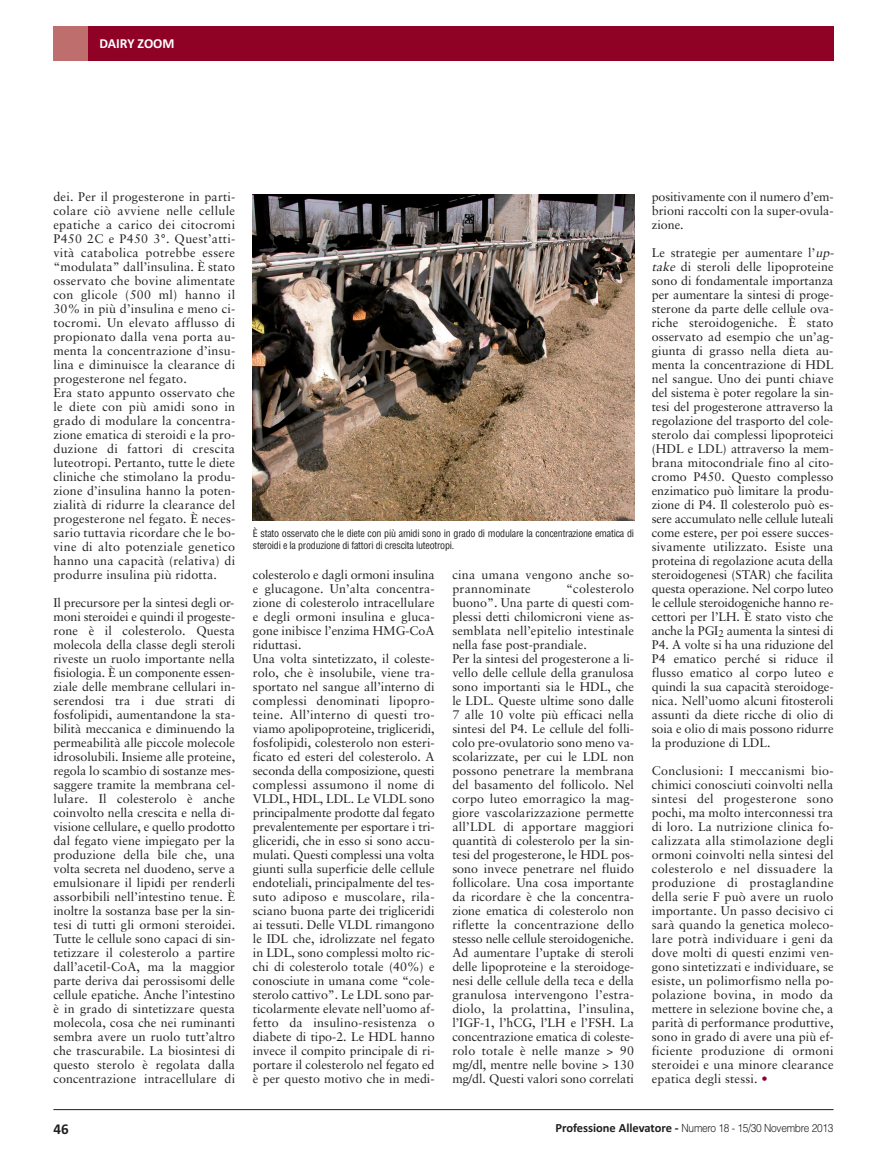
<style>
.page{position:relative;width:886px;height:1169px;background:#fff}
.page>*{position:absolute;margin:0;border:0;box-sizing:border-box;transform-origin:0 0}
.t1{font:700 15px "Calibri";color:#231f20}
.t2{font:700 13.75px "Calibri";color:#fff}
.t3{font:12.5px/14px "Sabon";color:#231f20}
.t4{font:12.5px/14px "Sabon";letter-spacing:.02em;color:#231f20}
.t5{font:300 11.25px "Helvetica";letter-spacing:-.025em;color:#231f20;scale:.9 1}
.t6{font:condensed 10px/12px "Helvetica";letter-spacing:-.02em;color:#231f20}
.s1{font-style:italic}
.s2{color:#900126}
.s3{font-family:"Calibri";font-weight:700;font-size:12.5px}
</style>
<div class="page">
<hr style="left:53px;top:1109px;width:780px;height:1px;background:#231f20">
<div style="left:53px;top:26px;width:780px;height:34px;background:#900126"></div>
<div style="left:53px;top:26px;width:35px;height:34px;background:#be6f6d"></div>
<img style="left:253px;top:194px;width:381px;height:326px">
<p class="t2" style="left:99px;top:38px;width:77px">DAIRY ZOOM</p>
<p class="t3" style="left:53px;top:190px;width:183px">dei. Per il progesterone in parti&shy;colare ciò avviene nelle cellule epatiche a carico dei citocromi<br>P450 2C e P450 3°. Quest’atti&shy;vità catabolica potrebbe essere “modulata” dall’insulina. È stato osservato che bovine alimentate con glicole (500 ml) hanno il<br>30% in più d’insulina e meno ci&shy;tocromi. Un elevato afflusso di propionato dalla vena porta au&shy;menta la concentrazione d’insu&shy;lina e diminuisce la clearance di progesterone nel fegato.<br>Era stato appunto osservato che le diete con più amidi sono in grado di modulare la concentra&shy;zione ematica di steroidi e la pro&shy;duzione di fattori di crescita luteotropi. Pertanto, tutte le diete cliniche che stimolano la produ&shy;zione d’insulina hanno la poten&shy;zialità di ridurre la clearance del progesterone nel fegato. È neces&shy;sario tuttavia ricordare che le bo&shy;vine di alto potenziale genetico hanno una capacità (relativa) di produrre insulina più ridotta.</p>
<p class="t3" style="left:53px;top:596px;width:183px;text-align:justify">Il precursore per la sintesi degli or&shy;moni steroidei e quindi il progeste&shy;rone è il colesterolo. Questa molecola della classe degli steroli riveste un ruolo importante nella fisiologia. È un componente essen&shy;ziale delle membrane cellulari in&shy;serendosi tra i due strati di fosfolipidi, aumentandone la sta&shy;bilità meccanica e diminuendo la permeabilità alle piccole molecole idrosolubili. Insieme alle proteine, regola lo scambio di sostanze mes&shy;saggere tramite la membrana cel&shy;lulare. Il colesterolo è anche coinvolto nella crescita e nella di&shy;visione cellulare, e quello prodotto dal fegato viene impiegato per la produzione della bile che, una volta secreta nel duodeno, serve a emulsionare il lipidi per renderli assorbibili nell’intestino tenue. È inoltre la sostanza base per la sin&shy;tesi di tutti gli ormoni steroidei.<br>Tutte le cellule sono capaci di sin&shy;tetizzare il colesterolo a partire dall’acetil-CoA, ma la maggior parte deriva dai perossisomi delle cellule epatiche. Anche l’intestino è in grado di sintetizzare questa molecola, cosa che nei ruminanti sembra avere un ruolo tutt’altro che trascurabile. La biosintesi di questo sterolo è regolata dalla concentrazione intracellulare di</p>
<p class="t6" style="left:253px;top:528px;width:382px">È stato osservato che le diete con più amidi sono in grado di modulare la concentrazione ematica di steroidi e la produzione di fattori di crescita luteotropi.</p>
<p class="t3" style="left:253px;top:568px;width:183px">colesterolo e dagli ormoni insulina e glucagone. Un’alta concentra&shy;zione di colesterolo intracellulare e degli ormoni insulina e gluca&shy;gone inibisce l’enzima HMG-CoA riduttasi.<br>Una volta sintetizzato, il coleste&shy;rolo, che è insolubile, viene tra&shy;sportato nel sangue all’interno di complessi denominati lipopro&shy;teine. All’interno di questi tro&shy;viamo apolipoproteine, trigliceridi, fosfolipidi, colesterolo non esteri&shy;ficato ed esteri del colesterolo. A seconda della composizione, questi complessi assumono il nome di VLDL, HDL, LDL. Le VLDL sono principalmente prodotte dal fegato prevalentemente per esportare i tri&shy;gliceridi, che in esso si sono accu&shy;mulati. Questi complessi una volta giunti sulla superficie delle cellule endoteliali, principalmente del tes&shy;suto adiposo e muscolare, rila&shy;sciano buona parte dei trigliceridi ai tessuti. Delle VLDL rimangono le IDL che, idrolizzate nel fegato in LDL, sono complessi molto ric&shy;chi di colesterolo totale (40%) e conosciute in umana come “cole&shy;sterolo cattivo”. Le LDL sono par&shy;ticolarmente elevate nell’uomo af&shy;fetto da insulino-resistenza o diabete di tipo-2. Le HDL hanno invece il compito principale di ri&shy;portare il colesterolo nel fegato ed è per questo motivo che in medi-</p>
<p class="t4" style="left:452px;top:568px;width:183px">cina umana vengono anche so&shy;prannominate</p>
<p class="t3" style="left:452px;top:582px;width:183px;text-indent:114px">“colesterolo buono”. Una parte di questi com&shy;plessi detti chilomicroni viene as&shy;semblata nell’epitelio intestinale nella fase post-prandiale.<br>Per la sintesi del progesterone a li&shy;vello delle cellule della granulosa sono importanti sia le HDL, che le LDL. Queste ultime sono dalle 7 alle 10 volte più efficaci nella sintesi del P4. Le cellule del folli&shy;colo pre-ovulatorio sono meno va&shy;scolarizzate, per cui le LDL non possono penetrare la membrana del basamento del follicolo. Nel corpo luteo emorragico la mag&shy;giore vascolarizzazione permette all’LDL di apportare maggiori quantità di colesterolo per la sin&shy;tesi del progesterone, le HDL pos&shy;sono invece penetrare nel fluido follicolare. Una cosa importante da ricordare è che la concentra&shy;zione ematica di colesterolo non riflette la concentrazione dello stesso nelle cellule steroidogeniche.<br>Ad aumentare l’uptake di steroli delle lipoproteine e la steroidoge&shy;nesi delle cellule della teca e della granulosa intervengono l’estra&shy;diolo, la prolattina, l’insulina, l’IGF-1, l’hCG, l’LH e l’FSH. La concentrazione ematica di coleste&shy;rolo totale è nelle manze &gt; 90 mg/dl, mentre nelle bovine &gt; 130 mg/dl. Questi valori sono correlati</p>
<p class="t3" style="left:651px;top:190px;width:183px;text-align:justify">positivamente con il numero d’em&shy;brioni raccolti con la super-ovula&shy;zione.</p>
<p class="t3" style="left:651px;top:246px;width:186px">Le strategie per aumentare l’<span class="s1">up&shy;take</span> di steroli delle lipoproteine sono di fondamentale importanza per aumentare la sintesi di proge&shy;sterone da parte delle cellule ova&shy;riche steroidogeniche. È stato osservato ad esempio che un’ag&shy;giunta di grasso nella dieta au&shy;menta la concentrazione di HDL nel sangue. Uno dei punti chiave del sistema è poter regolare la sin&shy;tesi del progesterone attraverso la regolazione del trasporto del cole&shy;sterolo dai complessi lipoproteici (HDL e LDL) attraverso la mem&shy;brana mitocondriale fino al cito&shy;cromo P450. Questo complesso enzimatico può limitare la produ&shy;zione di P4. Il colesterolo può es&shy;sere accumulato nelle cellule luteali come estere, per poi essere succes&shy;sivamente utilizzato. Esiste una proteina di regolazione acuta della steroidogenesi (STAR) che facilita questa operazione. Nel corpo luteo le cellule steroidogeniche hanno re&shy;cettori per l’LH. È stato visto che anche la PGI<sub>2</sub> aumenta la sintesi di P4. A volte si ha una riduzione del P4 ematico perché si riduce il flusso ematico al corpo luteo e quindi la sua capacità steroidoge&shy;nica. Nell’uomo alcuni fitosteroli assunti da diete ricche di olio di soia e olio di mais possono ridurre la produzione di LDL.</p>
<p class="t3" style="left:651px;top:764px;width:183px;text-align:justify">Conclusioni: I meccanismi bio&shy;chimici conosciuti coinvolti nella sintesi del progesterone sono pochi, ma molto interconnessi tra di loro. La nutrizione clinica fo&shy;calizzata alla stimolazione degli ormoni coinvolti nella sintesi del colesterolo e nel dissuadere la produzione di prostaglandine della serie F può avere un ruolo importante. Un passo decisivo ci sarà quando la genetica moleco&shy;lare potrà individuare i geni da dove molti di questi enzimi ven&shy;gono sintetizzati e individuare, se esiste, un polimorfismo nella po&shy;polazione bovina, in modo da mettere in selezione bovine che, a parità di performance produttive, sono in grado di avere una più ef&shy;ficiente produzione di ormoni steroidei e una minore clearance epatica degli stessi. <span class="s2">•</span></p>
<p class="t1" style="left:53px;top:1123px;width:17px">46</p>
<p class="t5" style="left:555px;top:1123px;width:310px"><span class="s3">Professione Allevatore -</span> Numero 18 - 15/30 Novembre 2013</p>
</div>
